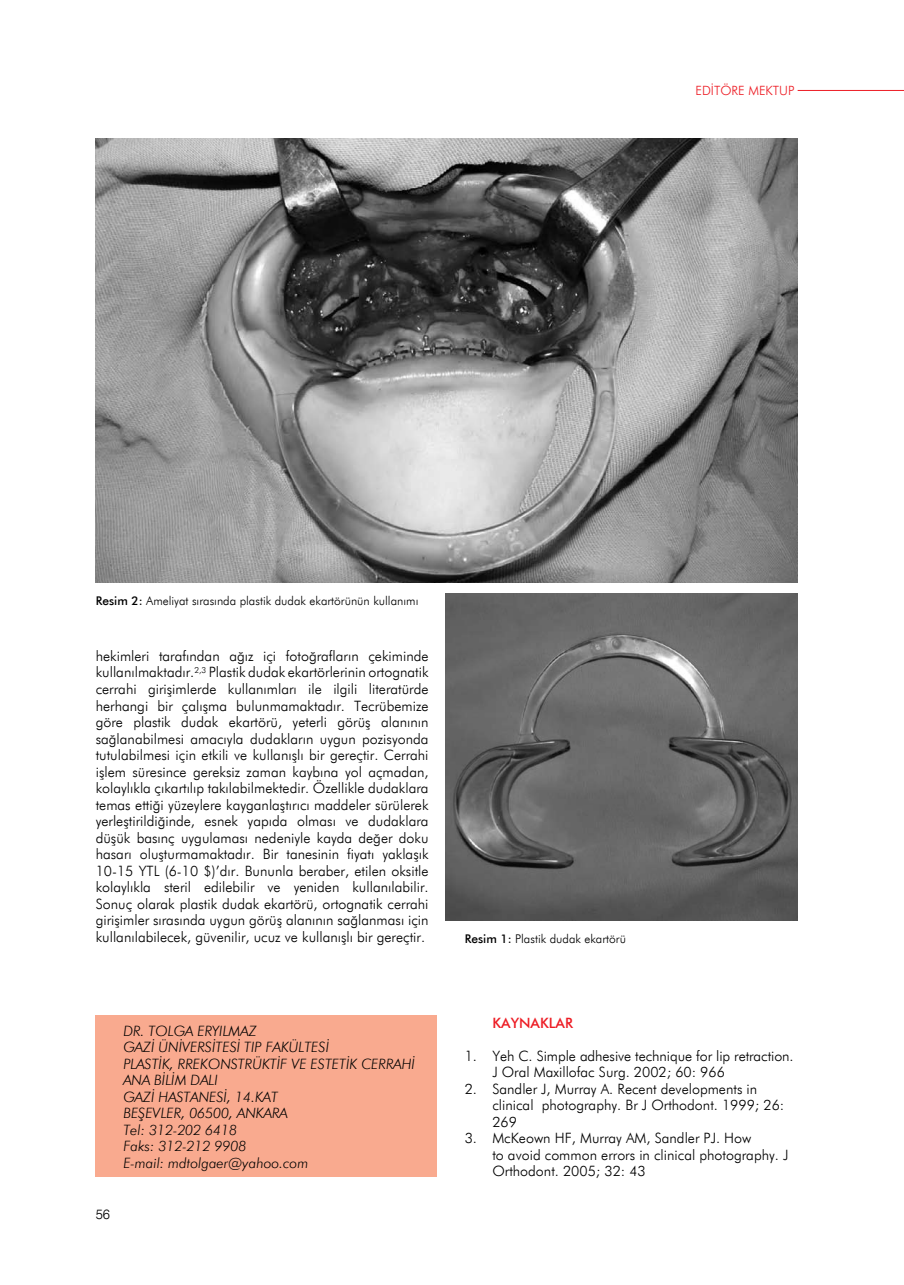
<style>
.page{position:relative;width:904px;height:1285px;background:#fff}
.page>*{position:absolute;margin:0;border:0;box-sizing:border-box;transform-origin:0 0}
.t1{font:300 14.25px/16.5px "Futura BT";color:#000}
.t2{font:italic 300 14.25px/16.5px "Futura BT";color:#000}
.t3{font:500 14.25px "Futura BT";color:#ed1c24}
.t4{font:300 13.5px "Swiss 721 BT";color:#000}
.t5{font:300 12.75px "Futura BT";color:#ed1c24}
.t6{font:300 12px "Futura BT";color:#000}
.s1{font-weight:500}
</style>
<div class="page">
<hr style="left:797px;top:90px;width:107px;height:1px;background:#ed1c24">
<img style="left:446px;top:593px;width:351px;height:327px">
<img style="left:96px;top:138px;width:701px;height:444px">
<div style="left:96px;top:1015px;width:341px;height:161px;background:#f9aa8f"></div>
<p class="t5" style="left:695px;top:83px;width:101px">EDİTÖRE MEKTUP</p>
<p class="t6" style="left:96px;top:593px;width:324px"><span class="s1">Resim 2:</span> Ameliyat sırasında plastik dudak ekartörünün kullanımı</p>
<p class="t1" style="left:96px;top:647px;width:334px;text-align:justify">hekimleri tarafından ağız içi fotoğrafların çekiminde kullanılmaktadır.<sup>2,3</sup> Plastik dudak ekartörlerinin ortognatik cerrahi girişimlerde kullanımları ile ilgili literatürde herhangi bir çalışma bulunmamaktadır. Tecrübemize göre plastik dudak ekartörü, yeterli görüş alanının sağlanabilmesi amacıyla dudakların uygun pozisyonda tutulabilmesi için etkili ve kullanışlı bir gereçtir. Cerrahi işlem süresince gereksiz zaman kaybına yol açmadan, kolaylıkla çıkartılıp takılabilmektedir. Özellikle dudaklara temas ettiği yüzeylere kayganlaştırıcı maddeler sürülerek yerleştirildiğinde, esnek yapıda olması ve dudaklara düşük basınç uygulaması nedeniyle kayda değer doku hasarı oluşturmamaktadır. Bir tanesinin fiyatı yaklaşık 10-15 YTL (6-10 $)’dır. Bununla beraber, etilen oksitle kolaylıkla steril edilebilir ve yeniden kullanılabilir.<br>Sonuç olarak plastik dudak ekartörü, ortognatik cerrahi girişimler sırasında uygun görüş alanının sağlanması için kullanılabilecek, güvenilir, ucuz ve kullanışlı bir gereçtir.</p>
<p class="t2" style="left:123px;top:1021px;width:293px">DR. TOLGA ERYILMAZ<br>GAZİ ÜNİVERSİTESİ TIP FAKÜLTESİ<br>PLASTİK, RREKONSTRÜKTİF VE ESTETİK CERRAHİ<br>ANA BİLİM DALI<br>GAZİ HASTANESİ, 14.KAT<br>BEŞEVLER, 06500, ANKARA<br>Tel: 312-202 6418<br>Faks: 312-212 9908<br>E-mail: mdtolgaer@yahoo.com</p>
<p class="t4" style="left:96px;top:1205px;width:16px">56</p>
<p class="t6" style="left:465px;top:931px;width:163px"><span class="s1">Resim 1:</span> Plastik dudak ekartörü</p>
<p class="t3" style="left:492px;top:1013px;width:82px">KAYNAKLAR</p>
<p class="t1" style="left:492px;top:1047px;width:303px;text-indent:-28px">1. Yeh C. Simple adhesive technique for lip retraction.<br>J Oral Maxillofac Surg. 2002; 60: 966</p>
<p class="t1" style="left:492px;top:1080px;width:293px;text-indent:-28px">2. Sandler J, Murray A. Recent developments in clinical photography. Br J Orthodont. 1999; 26:<br>269</p>
<p class="t1" style="left:492px;top:1129px;width:297px;text-indent:-28px">3. McKeown HF, Murray AM, Sandler PJ. How<br>to avoid common errors in clinical photography. J<br>Orthodont. 2005; 32: 43</p>
</div>
